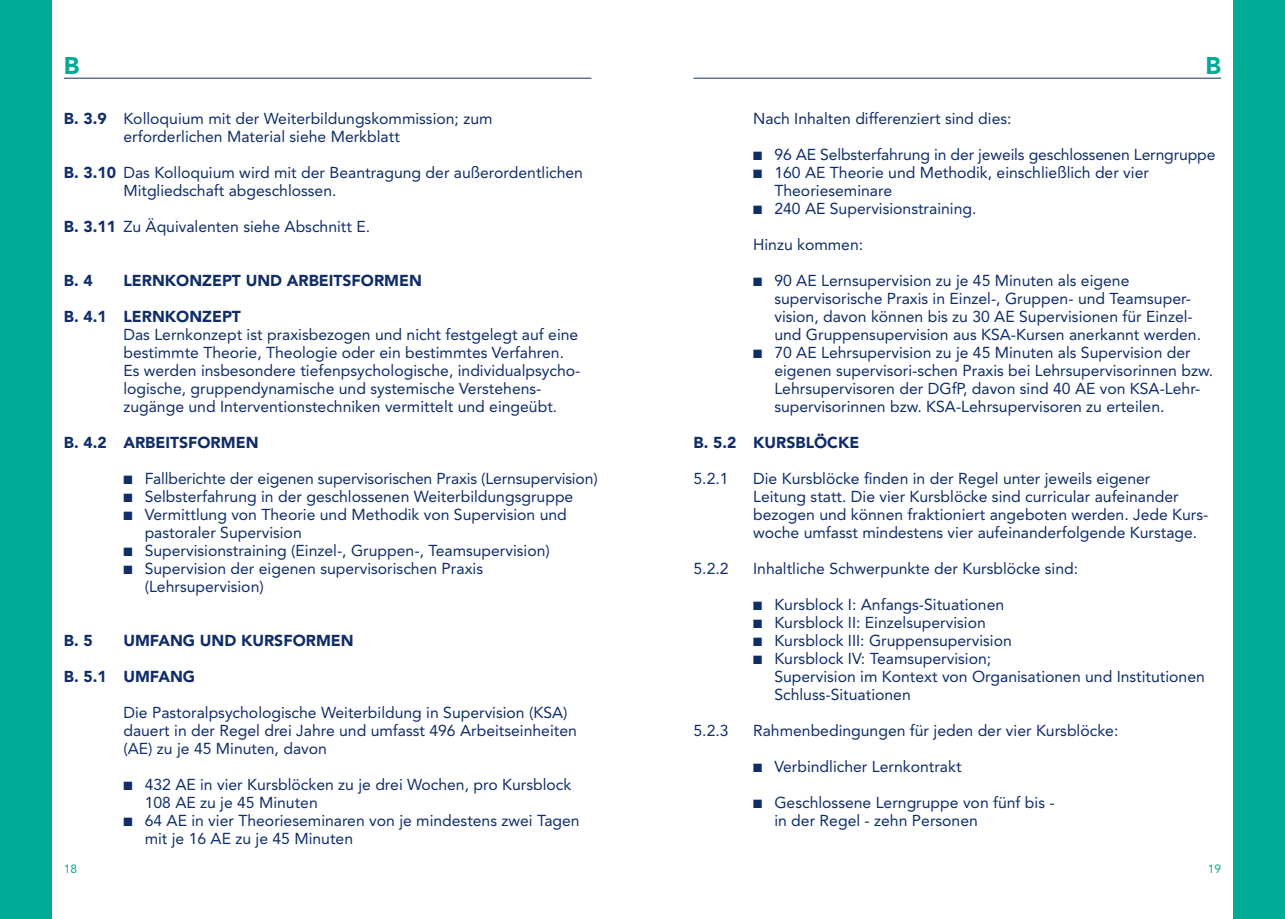
<style>
.page{position:relative;width:1285px;height:919px;background:#fff}
.page>*{position:absolute;margin:0;border:0;box-sizing:border-box;transform-origin:0 0}
.t1{font:900 24px "Avenir";color:#00ab95}
.t2{font:15.75px/18px "Avenir";color:#102d69}
.t3{font:900 15.75px "Avenir";color:#102d69}
.t4{font:12px "Avenir";color:#00ab95}
.s1{font-weight:900}
</style>
<div class="page">
<div style="left:0;top:0;width:51px;height:918px;background:#00ab95"></div>
<div style="left:1233px;top:0;width:51px;height:918px;background:#00ab95"></div>
<hr style="left:64px;top:78px;width:527px;height:1px;background:#102d69">
<hr style="left:693px;top:78px;width:527px;height:1px;background:#102d69">
<h1 class="t1" style="left:64px;top:51px;width:17px">B</h1>
<h1 class="t1" style="left:1205px;top:51px;width:17px">B</h1>
<p class="t2" style="left:123px;top:109px;width:370px;text-indent:-60px"><span class="s1">B. 3.9</span> Kolloquium mit der Weiterbildungskommission; zum erforderlichen Material siehe Merkblatt</p>
<p class="t2" style="left:123px;top:163px;width:461px;text-indent:-60px"><span class="s1">B. 3.10</span> Das Kolloquium wird mit der Beantragung der außerordentlichen<br>Mitgliedschaft abgeschlossen.</p>
<p class="t2" style="left:64px;top:217px;width:308px"><span class="s1">B. 3.11</span> Zu Äquivalenten siehe Abschnitt E.</p>
<p class="t3" style="left:64px;top:271px;width:30px">B. 4</p>
<p class="t3" style="left:123px;top:271px;width:300px">LERNKONZEPT UND ARBEITSFORMEN</p>
<p class="t3" style="left:64px;top:307px;width:179px">B. 4.1 LERNKONZEPT</p>
<p class="t2" style="left:123px;top:325px;width:458px">Das Lernkonzept ist praxisbezogen und nicht festgelegt auf eine bestimmte Theorie, Theologie oder ein bestimmtes Verfahren.<br>Es werden insbesondere tiefenpsychologische, individualpsycho&shy;logische, gruppendynamische und systemische Verstehens&shy;zugänge und Interventionstechniken vermittelt und eingeübt.</p>
<p class="t3" style="left:64px;top:433px;width:196px">B. 4.2 ARBEITSFORMEN</p>
<p class="t2" style="left:123px;top:469px;width:476px">■ Fallberichte der eigenen supervisorischen Praxis (Lernsupervision)</p>
<p class="t2" style="left:123px;top:487px;width:451px">■ Selbsterfahrung in der geschlossenen Weiterbildungsgruppe</p>
<p class="t2" style="left:145px;top:505px;width:423px;text-indent:-21px">■ Vermittlung von Theorie und Methodik von Supervision und pastoraler Supervision</p>
<p class="t2" style="left:123px;top:541px;width:428px">■ Supervisionstraining (Einzel-, Gruppen-, Teamsupervision)</p>
<p class="t2" style="left:145px;top:559px;width:340px;text-indent:-21px">■ Supervision der eigenen supervisorischen Praxis (Lehrsupervision)</p>
<p class="t3" style="left:64px;top:631px;width:30px">B. 5</p>
<p class="t3" style="left:123px;top:631px;width:232px">UMFANG UND KURSFORMEN</p>
<p class="t3" style="left:64px;top:667px;width:133px">B. 5.1 UMFANG</p>
<p class="t2" style="left:123px;top:703px;width:455px">Die Pastoralpsychologische Weiterbildung in Supervision (KSA) dauert in der Regel drei Jahre und umfasst 496 Arbeitseinheiten (AE) zu je 45 Minuten, davon</p>
<p class="t2" style="left:145px;top:775px;width:428px;text-indent:-21px">■ 432 AE in vier Kursblöcken zu je drei Wochen, pro Kursblock<br>108 AE zu je 45 Minuten</p>
<p class="t2" style="left:145px;top:811px;width:436px;text-indent:-21px">■ 64 AE in vier Theorieseminaren von je mindestens zwei Tagen mit je 16 AE zu je 45 Minuten</p>
<p class="t2" style="left:753px;top:109px;width:260px">Nach Inhalten differenziert sind dies:</p>
<p class="t2" style="left:753px;top:145px;width:464px">■ 96 AE Selbsterfahrung in der jeweils geschlossenen Lerngruppe</p>
<p class="t2" style="left:774px;top:163px;width:376px;text-indent:-21px">■ 160 AE Theorie und Methodik, einschließlich der vier<br>Theorieseminare</p>
<p class="t2" style="left:753px;top:199px;width:225px">■ 240 AE Supervisionstraining.</p>
<p class="t2" style="left:753px;top:235px;width:111px">Hinzu kommen:</p>
<p class="t2" style="left:774px;top:271px;width:428px;text-indent:-21px">■ 90 AE Lernsupervision zu je 45 Minuten als eigene supervisorische Praxis in Einzel-, Gruppen- und Teamsuper&shy;vision, davon können bis zu 30 AE Supervisionen für Einzel&shy;und Gruppensupervision aus KSA-Kursen anerkannt werden.</p>
<p class="t2" style="left:774px;top:343px;width:440px;text-indent:-21px">■ 70 AE Lehrsupervision zu je 45 Minuten als Supervision der eigenen supervisori-schen Praxis bei Lehrsupervisorinnen bzw.<br>Lehrsupervisoren der DGfP, davon sind 40 AE von KSA-Lehr&shy;supervisorinnen bzw. KSA-Lehrsupervisoren zu erteilen.</p>
<p class="t3" style="left:693px;top:433px;width:167px">B. 5.2 KURSBLÖCKE</p>
<p class="t2" style="left:693px;top:469px;width:37px">5.2.1</p>
<p class="t2" style="left:753px;top:469px;width:456px">Die Kursblöcke finden in der Regel unter jeweils eigener<br>Leitung statt. Die vier Kursblöcke sind curricular aufeinander bezogen und können fraktioniert angeboten werden. Jede Kurs&shy;woche umfasst mindestens vier aufeinanderfolgende Kurstage.</p>
<p class="t2" style="left:693px;top:559px;width:37px">5.2.2</p>
<p class="t2" style="left:753px;top:559px;width:326px">Inhaltliche Schwerpunkte der Kursblöcke sind:</p>
<p class="t2" style="left:753px;top:595px;width:252px">■ Kursblock I: Anfangs-Situationen</p>
<p class="t2" style="left:753px;top:613px;width:234px">■ Kursblock II: Einzelsupervision</p>
<p class="t2" style="left:753px;top:631px;width:260px">■ Kursblock III: Gruppensupervision</p>
<p class="t2" style="left:774px;top:649px;width:432px;text-indent:-21px">■ Kursblock IV: Teamsupervision;<br>Supervision im Kontext von Organisationen und Institutionen<br>Schluss-Situationen</p>
<p class="t2" style="left:693px;top:721px;width:37px">5.2.3</p>
<p class="t2" style="left:753px;top:721px;width:367px">Rahmenbedingungen für jeden der vier Kursblöcke:</p>
<p class="t2" style="left:753px;top:757px;width:210px">■ Verbindlicher Lernkontrakt</p>
<p class="t2" style="left:774px;top:793px;width:282px;text-indent:-21px">■ Geschlossene Lerngruppe von fünf bis - in der Regel - zehn Personen</p>
<p class="t4" style="left:64px;top:861px;width:15px">18</p>
<p class="t4" style="left:1207px;top:861px;width:15px">19</p>
</div>
